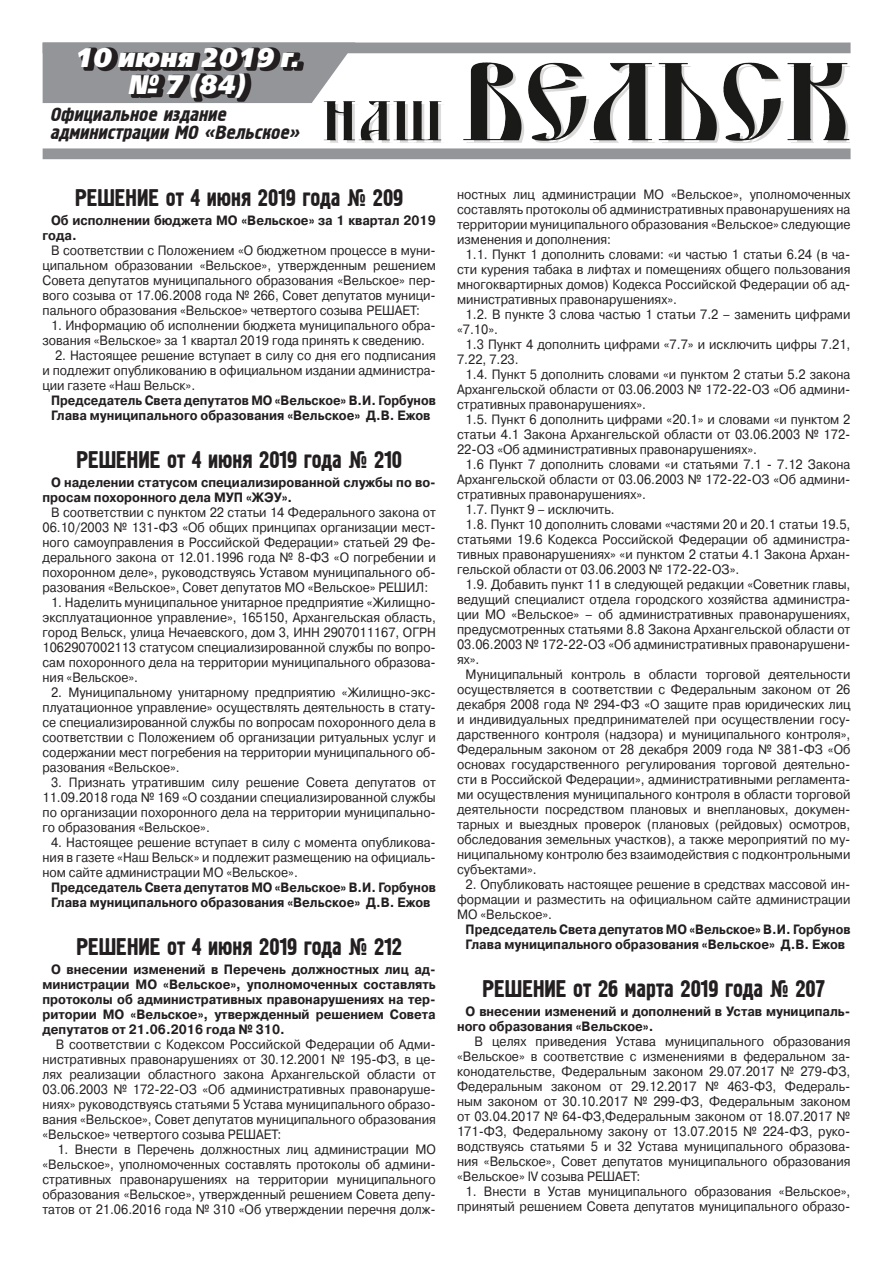
<style>
.page{position:relative;width:893px;height:1263px;background:#fff}
.page>*{position:absolute;margin:0;border:0;box-sizing:border-box;transform-origin:0 0}
.t1{font:italic 26.85px/26.8px "Free Set Black C";letter-spacing:.01em;color:#fff;text-align:center;scale:.92 1}
.t2{font:24px "Hermes";color:#231f20;scale:.92 1}
.t3{font:italic 18.9px/18.9px "Hermes";color:#231f20;scale:1.07 1}
.t4{font:13.5px/15px "Pragmatica C";color:#231f20;text-align:justify;scale:.92 1}
.t5{font:700 13.5px/15px "Pragmatica C";color:#231f20;scale:.92 1}
.t6{font:700 13.5px/15px "Pragmatica C";color:#231f20;scale:.9 1}
</style>
<div class="page">
<img style="left:324px;top:62px;width:525px;height:81px">
<div style="left:43px;top:148px;width:808px;height:11px;background:#939598"></div>
<div style="left:43px;top:43px;width:808px;height:10px;background:#939598"></div>
<svg style="left:43px;top:47px;width:312px;height:56px"></svg>
<svg style="left:80px;top:48px;width:224px;height:54px;background:#5a595b"></svg>
<h1 class="t1" style="left:74px;top:46px;width:246px">10 июня 2019 г. № 7 (84)</h1>
<h3 class="t3" style="left:50px;top:105px;width:239px">Официальное издание администрации МО «Вельское»</h3>
<h2 class="t2" style="left:75px;top:184px;width:358px">РЕШЕНИЕ от 4 июня 2019 года № 209</h2>
<p class="t5" style="left:43px;top:213px;width:429px;text-indent:9px">Об исполнении бюджета МО «Вельское» за 1 квартал 2019 года.</p>
<p class="t4" style="left:43px;top:243px;width:429px;text-indent:9px">В соответствии с Положением «О бюджетном процессе в муни&shy;ципальном образовании «Вельское», утвержденным решением Совета депутатов муниципального образования «Вельское» пер&shy;вого созыва от 17.06.2008 года № 266, Совет депутатов муници&shy;пального образования «Вельское» четвертого созыва РЕШАЕТ:</p>
<p class="t4" style="left:43px;top:318px;width:429px;text-indent:9px">1. Информацию об исполнении бюджета муниципального обра&shy;зования «Вельское» за 1 квартал 2019 года принять к сведению.</p>
<p class="t4" style="left:43px;top:348px;width:429px;text-indent:13px">2. Настоящее решение вступает в силу со дня его подписания и подлежит опубликованию в официальном издании администра&shy;ции газете «Наш Вельск».</p>
<p class="t6" style="left:51px;top:393px;width:429px">Председатель Света депутатов МО «Вельское» В.И. Горбунов<br>Глава муниципального образования «Вельское» Д.В. Ежов</p>
<h2 class="t2" style="left:76px;top:446px;width:355px">РЕШЕНИЕ от 4 июня 2019 года № 210</h2>
<p class="t5" style="left:43px;top:475px;width:429px;text-indent:9px">О наделении статусом специализированной службы по во&shy;просам похоронного дела МУП «ЖЭУ».</p>
<p class="t4" style="left:43px;top:505px;width:429px;text-indent:9px">В соответствии с пунктом 22 статьи 14 Федерального закона от 06.10/2003 № 131-ФЗ «Об общих принципах организации мест&shy;ного самоуправления в Российской Федерации» статьей 29 Фе&shy;дерального закона от 12.01.1996 года № 8-ФЗ «О погребении и похоронном деле», руководствуясь Уставом муниципального об&shy;разования «Вельское», Совет депутатов МО «Вельское» РЕШИЛ:</p>
<p class="t4" style="left:43px;top:595px;width:429px;text-indent:9px">1. Наделить муниципальное унитарное предприятие «Жилищно&shy;эксплуатационное управление», 165150, Архангельская область, город Вельск, улица Нечаевского, дом 3, ИНН 2907011167, ОГРН 1062907002113 статусом специализированной службы по вопро&shy;сам похоронного дела на территории муниципального образова&shy;ния «Вельское».</p>
<p class="t4" style="left:43px;top:685px;width:429px;text-indent:9px">2. Муниципальному унитарному предприятию «Жилищно-экс&shy;плуатационное управление» осуществлять деятельность в стату&shy;се специализированной службы по вопросам похоронного дела в соответствии с Положением об организации ритуальных услуг и содержании мест погребения на территории муниципального об&shy;разования «Вельское».</p>
<p class="t4" style="left:43px;top:775px;width:429px;text-indent:9px">3. Признать утратившим силу решение Совета депутатов от 11.09.2018 года № 169 «О создании специализированной службы по организации похоронного дела на территории муниципально&shy;го образования «Вельское».</p>
<p class="t4" style="left:43px;top:835px;width:429px;text-indent:9px">4. Настоящее решение вступает в силу с момента опубликова&shy;ния в газете «Наш Вельск» и подлежит размещению на официаль&shy;ном сайте администрации МО «Вельское».</p>
<p class="t6" style="left:51px;top:880px;width:429px">Председатель Света депутатов МО «Вельское» В.И. Горбунов<br>Глава муниципального образования «Вельское» Д.В. Ежов</p>
<h2 class="t2" style="left:76px;top:933px;width:355px">РЕШЕНИЕ от 4 июня 2019 года № 212</h2>
<p class="t5" style="left:43px;top:962px;width:429px;text-align:justify;text-indent:9px">О внесении изменений в Перечень должностных лиц ад&shy;министрации МО «Вельское», уполномоченных составлять протоколы об административных правонарушениях на тер&shy;ритории МО «Вельское», утвержденный решением Совета депутатов от 21.06.2016 года № 310.</p>
<p class="t4" style="left:43px;top:1037px;width:429px;text-indent:13px">В соответствии с Кодексом Российской Федерации об Адми&shy;нистративных правонарушениях от 30.12.2001 № 195-ФЗ, в це&shy;лях реализации областного закона Архангельской области от 03.06.2003 № 172-22-ОЗ «Об административных правонаруше&shy;ниях» руководствуясь статьями 5 Устава муниципального образо&shy;вания «Вельское», Совет депутатов муниципального образования «Вельское» четвертого созыва РЕШАЕТ:</p>
<p class="t4" style="left:43px;top:1142px;width:429px;text-indent:15px">1. Внести в Перечень должностных лиц администрации МО «Вельское», уполномоченных составлять протоколы об админи&shy;стративных правонарушениях на территории муниципального образования «Вельское», утвержденный решением Совета депу&shy;татов от 21.06.2016 года № 310 «Об утверждении перечня долж-</p>
<p class="t4" style="left:457px;top:187px;width:429px">ностных лиц администрации МО «Вельское», уполномоченных составлять протоколы об административных правонарушениях на территории муниципального образования «Вельское» следующие изменения и дополнения:</p>
<p class="t4" style="left:457px;top:247px;width:429px;text-indent:9px">1.1. Пункт 1 дополнить словами: «и частью 1 статьи 6.24 (в ча&shy;сти курения табака в лифтах и помещениях общего пользования многоквартирных домов) Кодекса Российской Федерации об ад&shy;министративных правонарушениях».</p>
<p class="t4" style="left:457px;top:307px;width:429px;text-indent:9px">1.2. В пункте 3 слова частью 1 статьи 7.2 – заменить цифрами «7.10».</p>
<p class="t4" style="left:457px;top:337px;width:429px;text-indent:9px">1.3 Пункт 4 дополнить цифрами «7.7» и исключить цифры 7.21,<br>7.22, 7.23.</p>
<p class="t4" style="left:457px;top:367px;width:429px;text-indent:9px">1.4. Пункт 5 дополнить словами «и пунктом 2 статьи 5.2 закона Архангельской области от 03.06.2003 № 172-22-ОЗ «Об админи&shy;стративных правонарушениях».</p>
<p class="t4" style="left:457px;top:412px;width:429px;text-indent:9px">1.5. Пункт 6 дополнить цифрами «20.1» и словами «и пунктом 2 статьи 4.1 Закона Архангельской области от 03.06.2003 № 172- 22-ОЗ «Об административных правонарушениях».</p>
<p class="t4" style="left:466px;top:457px;width:420px">1.6 Пункт 7 дополнить словами «и статьями 7.1 - 7.12 Закона</p>
<p class="t4" style="left:457px;top:472px;width:429px">Архангельской области от 03.06.2003 № 172-22-ОЗ «Об админи-</p>
<p class="t4" style="left:457px;top:487px;width:207px">стративных правонарушениях».</p>
<p class="t4" style="left:466px;top:502px;width:163px">1.7. Пункт 9 – исключить.</p>
<p class="t4" style="left:466px;top:517px;width:420px">1.8. Пункт 10 дополнить словами «частями 20 и 20.1 статьи 19.5,</p>
<p class="t4" style="left:457px;top:532px;width:429px">статьями 19.6 Кодекса Российской Федерации об администра-</p>
<p class="t4" style="left:457px;top:547px;width:429px">тивных правонарушениях» «и пунктом 2 статьи 4.1 Закона Архан-</p>
<p class="t4" style="left:457px;top:562px;width:308px">гельской области от 03.06.2003 № 172-22-ОЗ».</p>
<p class="t4" style="left:466px;top:577px;width:420px">1.9. Добавить пункт 11 в следующей редакции «Советник главы,</p>
<p class="t4" style="left:457px;top:592px;width:429px">ведущий специалист отдела городского хозяйства администра-</p>
<p class="t4" style="left:457px;top:607px;width:429px">ции МО «Вельское» – об административных правонарушениях,</p>
<p class="t4" style="left:457px;top:622px;width:429px">предусмотренных статьями 8.8 Закона Архангельской области от</p>
<p class="t4" style="left:457px;top:637px;width:429px">03.06.2003 № 172-22-ОЗ «Об административных правонарушени-</p>
<p class="t4" style="left:457px;top:652px;width:26px">ях».</p>
<p class="t4" style="left:466px;top:667px;width:420px">Муниципальный контроль в области торговой деятельности</p>
<p class="t4" style="left:457px;top:682px;width:429px">осуществляется в соответствии с Федеральным законом от 26</p>
<p class="t4" style="left:457px;top:697px;width:429px">декабря 2008 года № 294-ФЗ «О защите прав юридических лиц</p>
<p class="t4" style="left:457px;top:712px;width:429px">и индивидуальных предпринимателей при осуществлении госу-</p>
<p class="t4" style="left:457px;top:727px;width:429px">дарственного контроля (надзора) и муниципального контроля»,</p>
<p class="t4" style="left:457px;top:742px;width:429px">Федеральным законом от 28 декабря 2009 года № 381-ФЗ «Об</p>
<p class="t4" style="left:457px;top:757px;width:429px">основах государственного регулирования торговой деятельно-</p>
<p class="t4" style="left:457px;top:772px;width:429px">сти в Российской Федерации», административными регламента-</p>
<p class="t4" style="left:457px;top:787px;width:429px">ми осуществления муниципального контроля в области торговой</p>
<p class="t4" style="left:457px;top:802px;width:429px">деятельности посредством плановых и внеплановых, докумен-</p>
<p class="t4" style="left:457px;top:817px;width:429px">тарных и выездных проверок (плановых (рейдовых) осмотров,</p>
<p class="t4" style="left:457px;top:832px;width:429px">обследования земельных участков), а также мероприятий по му-</p>
<p class="t4" style="left:457px;top:847px;width:429px">ниципальному контролю без взаимодействия с подконтрольными</p>
<p class="t4" style="left:457px;top:862px;width:88px">субъектами».</p>
<p class="t4" style="left:457px;top:877px;width:429px;text-indent:9px">2. Опубликовать настоящее решение в средствах массовой ин&shy;формации и разместить на официальном сайте администрации МО «Вельское».</p>
<p class="t6" style="left:466px;top:922px;width:429px">Председатель Света депутатов МО «Вельское» В.И. Горбунов<br>Глава муниципального образования «Вельское» Д.В. Ежов</p>
<h2 class="t2" style="left:482px;top:975px;width:374px">РЕШЕНИЕ от 26 марта 2019 года № 207</h2>
<p class="t5" style="left:457px;top:1004px;width:429px;text-indent:9px">О внесении изменений и дополнений в Устав муниципаль&shy;ного образования «Вельское».</p>
<p class="t4" style="left:457px;top:1034px;width:429px;text-indent:18px">В целях приведения Устава муниципального образования «Вельское» в соответствие с изменениями в федеральном за&shy;конодательстве, Федеральным законом 29.07.2017 № 279-ФЗ, Федеральным законом от 29.12.2017 № 463-Ф3, Федераль&shy;ным законом от 30.10.2017 № 299-ФЗ, Федеральным законом от 03.04.2017 № 64-ФЗ,Федеральным законом от 18.07.2017 № 171-ФЗ, Федеральному закону от 13.07.2015 № 224-ФЗ, руко&shy;водствуясь статьями 5 и 32 Устава муниципального образова&shy;ния «Вельское», Совет депутатов муниципального образования «Вельское» IV созыва РЕШАЕТ:</p>
<p class="t4" style="left:457px;top:1184px;width:429px;text-align:right">1. Внести в Устав муниципального образования «Вельское», принятый решением Совета депутатов муниципального образо-</p>
</div>
